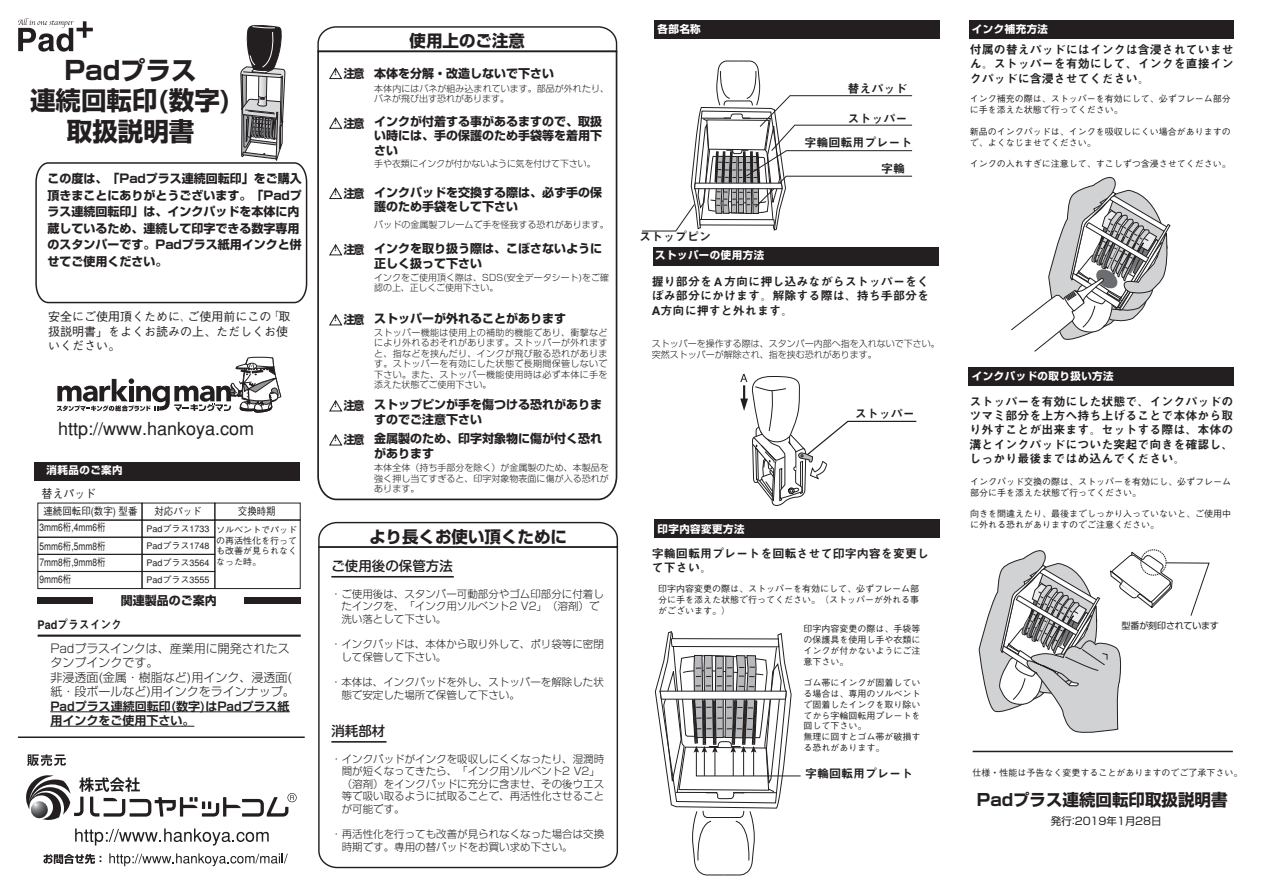
<style>
.page{position:relative;width:1263px;height:893px;background:#fff}
.page>*{position:absolute;margin:0;border:0;box-sizing:border-box;transform-origin:0 0}
.t1{font:700 25.5px/30.6px "Shin Go";color:#231f20;text-align:center}
.t2{font:500 18px "G Gothic BBB";color:#231f20}
.t3{font:700 16.5px "Shin Go";color:#231f20}
.t4{font:500 13.5px "Shin M Go";color:#231f20}
.t5{font:700 12px/14.4px "Shin Go";color:#231f20}
.t6{font:12px/14.4px "Midashi Go MB31";color:#231f20;text-align:justify}
.t7{font:300 12px/14.4px "Shin Go";color:#231f20}
.t8{font:500 12px/14.4px "G Gothic BBB";color:#231f20}
.t9{font:700 12px/14.4px "Shin Go De";color:#231f20}
.t10{font:12px "Midashi Go MB31";color:#231f20;scale:.9 1}
.t11{font:500 12px "Gothic BBB";color:#231f20;scale:.9 1}
.t12{font:700 11.85px "Shin Go";letter-spacing:-.1em;color:#231f20;scale:.93 1}
.t13{font:300 10.5px/12.6px "G Shin Go";color:#231f20}
.t14{font:700 10.5px "Shin Go";letter-spacing:.04em;color:#fff}
.t15{font:500 10.5px/16.5px "Gothic BBB";color:#231f20;scale:.9 1}
.t16{font:500 10.5px/16.8px "Gothic BBB";color:#231f20;text-align:justify;scale:.8 1}
.t17{font:10.5px "Shin Go Pro";color:#231f20}
.t18{font:500 9px/10.8px "G Gothic BBB";color:#231f20}
.t19{font:300 9px/10.5px "G Shin Go";color:#231f20;text-align:justify}
.t20{font:500 9px/17.1px "Gothic BBB";color:#231f20;text-align:justify}
.t21{font:300 9px/10.8px "Shin Go";color:#231f20}
.t22{font:9px "Shin Go Pro";letter-spacing:-.02em;color:#231f20}
.s1{font-size:7.5px}
</style>
<div class="page">
<div style="left:654px;top:519px;width:286px;height:18px;background:#231f20"></div>
<div style="left:653px;top:247px;width:286px;height:18px;background:#231f20"></div>
<div style="left:969px;top:20px;width:264px;height:18px;background:#231f20"></div>
<div style="left:654px;top:20px;width:286px;height:19px;background:#231f20"></div>
<div style="left:968px;top:367px;width:265px;height:19px;background:#231f20"></div>
<hr style="left:50px;top:711px;width:240px;height:1px;background:#231f20">
<hr style="left:50px;top:726px;width:132px;height:1px;background:#231f20">
<svg style="left:182px;top:726px;width:12px;height:1px"></svg>
<hr style="left:38px;top:634px;width:263px;height:2px;background:#231f20">
<div style="left:37px;top:597px;width:55px;height:6px;background:#231f20"></div>
<div style="left:244px;top:597px;width:57px;height:6px;background:#231f20"></div>
<hr style="left:18px;top:736px;width:287px;height:2px;background:#231f20">
<svg style="left:57px;top:356px;width:225px;height:125px"></svg>
<svg style="left:1011px;top:176px;width:160px;height:176px"></svg>
<svg style="left:740px;top:374px;width:178px;height:164px"></svg>
<svg style="left:979px;top:549px;width:231px;height:184px"></svg>
<hr style="left:973px;top:750px;width:260px;height:2px;background:#231f20">
<div style="left:34px;top:462px;width:266px;height:18px;background:#231f20"></div>
<div style="left:37px;top:520px;width:105px;height:17px;border:1px solid #231f20"></div>
<div style="left:37px;top:537px;width:105px;height:17px;border:1px solid #231f20"></div>
<div style="left:37px;top:554px;width:105px;height:17px;border:1px solid #231f20"></div>
<div style="left:37px;top:571px;width:105px;height:18px;border:1px solid #231f20"></div>
<div style="left:142px;top:520px;width:73px;height:17px;border:1px solid #231f20"></div>
<div style="left:142px;top:537px;width:73px;height:17px;border:1px solid #231f20"></div>
<div style="left:142px;top:554px;width:73px;height:17px;border:1px solid #231f20"></div>
<div style="left:142px;top:571px;width:73px;height:18px;border:1px solid #231f20"></div>
<div style="left:214px;top:519px;width:87px;height:70px;border:1px solid #231f20"></div>
<svg style="left:18px;top:18px;width:290px;height:286px"></svg>
<svg style="left:27px;top:754px;width:39px;height:12px"></svg>
<svg style="left:75px;top:828px;width:194px;height:17px"></svg>
<svg style="left:26px;top:775px;width:271px;height:45px"></svg>
<svg style="left:109px;top:853px;width:179px;height:13px"></svg>
<svg style="left:43px;top:853px;width:58px;height:11px"></svg>
<svg style="left:318px;top:521px;width:301px;height:24px"></svg>
<svg style="left:318px;top:545px;width:301px;height:323px"></svg>
<hr style="left:331px;top:576px;width:123px;height:1px;background:#231f20">
<hr style="left:331px;top:741px;width:56px;height:1px;background:#231f20">
<svg style="left:317px;top:26px;width:301px;height:24px"></svg>
<svg style="left:317px;top:50px;width:301px;height:451px"></svg>
<svg style="left:642px;top:60px;width:271px;height:172px"></svg>
<svg style="left:655px;top:631px;width:146px;height:244px"></svg>
<h1 class="t1" style="left:30px;top:53px;width:203px">Padプラス<br>連続回転印(数字)取扱説明書</h1>
<h3 class="t5" style="left:48px;top:170px;width:256px;line-height:16.5px">この度は、「Padプラス連続回転印」をご購入頂きまことにありがとうございます。「Padプラス連続回転印」は、インクパッドを本体に内蔵しているため、連続して印字できる数字専用のスタンパーです。Padプラス紙用インクと併せてご使用ください。</h3>
<h3 class="t8" style="left:48px;top:310px;width:244px">安全にご使用頂くために、ご使用前にこの「取扱説明書」をよくお読みの上、ただしくお使いください。</h3>
<h2 class="t2" style="left:58px;top:417px;width:198px">http://www.hankoya.com</h2>
<p class="t14" style="left:47px;top:463px;width:78px">消耗品のご案内</p>
<h3 class="t11" style="left:42px;top:486px;width:61px">替えパッド</h3>
<p class="t15" style="left:40px;top:503px;width:110px;text-indent:4px">連続回転印(数字) 型番<br>3mm6桁,4mm6桁</p>
<p class="t16" style="left:40px;top:537px;width:84px">5mm6桁,5mm8桁7mm8桁,9mm8桁9mm6桁</p>
<p class="t15" style="left:238px;top:503px;width:43px">交換時期</p>
<p class="t20" style="left:216px;top:524px;width:82px;line-height:10.8px">ソルベントでパッドの再活性化を行っても改善が見られなくなった時。</p>
<p class="t15" style="left:155px;top:503px;width:54px">対応パッド</p>
<p class="t20" style="left:147px;top:520px;width:65px">Padプラス1733<br>Padプラス1748<br>Padプラス3564<br>Padプラス3555</p>
<h3 class="t5" style="left:121px;top:593px;width:97px">関連製品のご案内</h3>
<h3 class="t10" style="left:38px;top:617px;width:96px">Padプラスインク</h3>
<h3 class="t7" style="left:50px;top:640px;width:246px">Padプラスインクは、産業用に開発されたスタンプインクです。<br>非浸透面(金属・樹脂など)用インク、浸透面(紙・段ボールなど)用インクをラインナップ。</h3>
<h3 class="t9" style="left:50px;top:698px;width:241px">Padプラス連続回転印(数字)はPadプラス紙用インクをご使用下さい。</h3>
<h3 class="t3" style="left:410px;top:29px;width:117px">使用上のご注意</h3>
<h3 class="t12" style="left:332px;top:65px;width:36px"><sup>！</sup> 注意</h3>
<h3 class="t5" style="left:374px;top:114px;width:229px;text-align:justify;text-indent:-42px"><span class="s1">！</span> <sub>注意</sub> インクが付着する事があるますので、取扱い時には、手の保護のため手袋等を着用下さい</h3>
<p class="t19" style="left:374px;top:158px;width:223px">手や衣類にインクが付かないように気を付けて下さい。</p>
<h3 class="t5" style="left:374px;top:66px;width:181px">本体を分解・改造しないで下さい</h3>
<p class="t19" style="left:374px;top:83px;width:236px">本体内にはバネが組み込まれています。部品が外れたり、バネが飛び出す恐れがあります。</p>
<h3 class="t5" style="left:374px;top:184px;width:229px;text-indent:-42px"><sup>！</sup> <sub>注意</sub> インクパッドを交換する際は、必ず手の保護のため手袋をして下さい</h3>
<p class="t19" style="left:374px;top:218px;width:236px">パッドの金属製フレームで手を怪我する恐れがあります。</p>
<h3 class="t12" style="left:332px;top:242px;width:36px"><sup>！</sup> 注意</h3>
<h3 class="t5" style="left:374px;top:241px;width:229px">インクを取り扱う際は、こぼさないように正しく扱って下さい</h3>
<p class="t19" style="left:374px;top:271px;width:236px">インクをご使用頂く際は、SDS(安全データシート)をご確認の上、正しくご使用下さい。</p>
<h3 class="t12" style="left:332px;top:312px;width:36px"><sup>！</sup> 注意</h3>
<h3 class="t5" style="left:374px;top:310px;width:193px">ストッパーが外れることがあります</h3>
<p class="t19" style="left:374px;top:327px;width:235px">ストッパー機能は使用上の補助的機能であり、衝撃などにより外れるおそれがあります。ストッパーが外れますと、指などを挟んだり、インクが飛び散る恐れがあります。ストッパーを有効にした状態で長期間保管しないで下さい。また、ストッパー機能使用時は必ず本体に手を添えた状態でご使用下さい。</p>
<h3 class="t12" style="left:332px;top:398px;width:36px"><sup>！</sup> 注意</h3>
<h3 class="t5" style="left:374px;top:397px;width:229px">ストップピンが手を傷つける恐れがありますのでご注意下さい</h3>
<h3 class="t5" style="left:374px;top:431px;width:229px;text-indent:-42px"><sup>！</sup> <sub>注意</sub> 金属製のため、印字対象物に傷が付く恐れがあります</h3>
<p class="t19" style="left:374px;top:462px;width:236px">本体全体（持ち手部分を除く）が金属製のため、本製品を強く押し当てすぎると、印字対象物表面に傷が入る恐れがあります。</p>
<h3 class="t3" style="left:369px;top:525px;width:199px">より長くお使い頂くために</h3>
<h3 class="t4" style="left:331px;top:555px;width:123px">ご使用後の保管方法</h3>
<p class="t13" style="left:331px;top:587px;width:274px">・ご使用後は、スタンパー可動部分やゴム印部分に付着し　たインクを、「インク用ソルベント2 V2」（溶剤）で　洗い落として下さい。</p>
<p class="t13" style="left:331px;top:637px;width:274px">・インクパッドは、本体から取り外して、ポリ袋等に密閉　して保管して下さい。</p>
<p class="t13" style="left:331px;top:675px;width:274px">・本体は、インクパッドを外し、ストッパーを解除した状　態で安定した場所で保管して下さい。</p>
<h3 class="t4" style="left:331px;top:720px;width:55px">消耗部材</h3>
<p class="t13" style="left:331px;top:751px;width:275px">・インクパッドがインクを吸収しにくくなったり、湿潤時　間が短くなってきたら、「インク用ソルベント2 V2」　（溶剤）をインクパッドに充分に含ませ、その後ウエス　等で吸い取るように拭取ることで、再活性化させること　が可能です。</p>
<p class="t13" style="left:331px;top:827px;width:275px">・再活性化を行っても改善が見られなくなった場合は交換　時期です。専用の替パッドをお買い求め下さい。</p>
<p class="t14" style="left:657px;top:22px;width:45px">各部名称</p>
<p class="t14" style="left:972px;top:22px;width:78px">インク補充方法</p>
<h3 class="t6" style="left:848px;top:82px;width:61px">替えパッド</h3>
<h3 class="t6" style="left:848px;top:112px;width:61px">ストッパー</h3>
<h3 class="t6" style="left:805px;top:136px;width:109px">字輪回転用プレート</h3>
<h3 class="t6" style="left:639px;top:230px;width:73px">ストップピン</h3>
<p class="t14" style="left:655px;top:248px;width:110px">ストッパーの使用方法</p>
<h3 class="t6" style="left:881px;top:161px;width:25px">字輪</h3>
<h3 class="t6" style="left:652px;top:274px;width:279px">握り部分をＡ方向に押し込みながらストッパーをくぼみ部分にかけます。解除する際は、持ち手部分をA方向に押すと外れます。</h3>
<p class="t21" style="left:652px;top:338px;width:289px">ストッパーを操作する際は、スタンパー内部へ指を入れないで下さい。突然ストッパーが解除され、指を挟む恐れがあります。</p>
<p class="t14" style="left:657px;top:522px;width:89px">印字内容変更方法</p>
<h3 class="t6" style="left:855px;top:406px;width:61px">ストッパー</h3>
<h3 class="t6" style="left:652px;top:546px;width:279px">字輪回転用プレートを回転させて印字内容を変更して下さい。</h3>
<p class="t18" style="left:658px;top:583px;width:262px;text-align:justify">印字内容変更の際は、ストッパーを有効にして、必ずフレーム部分に手を添えた状態で行ってください。（ストッパーが外れる事がございます。）</p>
<p class="t18" style="left:803px;top:623px;width:118px;text-align:justify">印字内容変更の際は、手袋等の保護具を使用し手や衣類にインクが付かないようにご注意下さい。</p>
<p class="t18" style="left:803px;top:677px;width:118px">ゴム帯にインクが固着している場合は、専用のソルベントで固着したインクを取り除いてから字輪回転用プレートを回して下さい。<br>無理に回すとゴム帯が破損する恐れがあります。</p>
<h3 class="t6" style="left:805px;top:766px;width:109px">字輪回転用プレート</h3>
<h3 class="t6" style="left:970px;top:43px;width:265px">付属の替えパッドにはインクは含浸されていません。ストッパーを有効にして、インクを直接インクパッドに含浸させてください。</h3>
<p class="t18" style="left:970px;top:94px;width:262px">インク補充の際は、ストッパーを有効にして、必ずフレーム部分に手を添えた状態で行ってください。</p>
<p class="t18" style="left:970px;top:126px;width:262px">新品のインクパッドは、インクを吸収しにくい場合がありますので、よくなじませてください。</p>
<p class="t18" style="left:970px;top:159px;width:262px">インクの入れすぎに注意して、すこしずつ含浸させてください。</p>
<p class="t14" style="left:972px;top:369px;width:143px">インクパッドの取り扱い方法</p>
<h3 class="t6" style="left:969px;top:394px;width:265px">ストッパーを有効にした状態で、インクパッドのツマミ部分を上方へ持ち上げることで本体から取り外すことが出来ます。セットする際は、本体の溝とインクパッドについた突起で向きを確認し、しっかり最後まではめ込んでください。</h3>
<p class="t18" style="left:970px;top:476px;width:262px">インクパッド交換の際は、ストッパーを有効にし、必ずフレーム部分に手を添えた状態で行ってください。</p>
<p class="t18" style="left:970px;top:508px;width:262px">向きを間違えたり、最後までしっかり入っていないと、ご使用中に外れる恐れがありますのでご注意ください。</p>
<p class="t22" style="left:1121px;top:618px;width:99px">型番が刻印されています</p>
<p class="t18" style="left:972px;top:767px;width:271px">仕様・性能は予告なく変更することがありますのでご了承下さい。</p>
<h3 class="t3" style="left:977px;top:788px;width:252px">Padプラス連続回転印取扱説明書</h3>
<p class="t17" style="left:1051px;top:812px;width:112px">発行：2019年1月28日</p>
</div>
